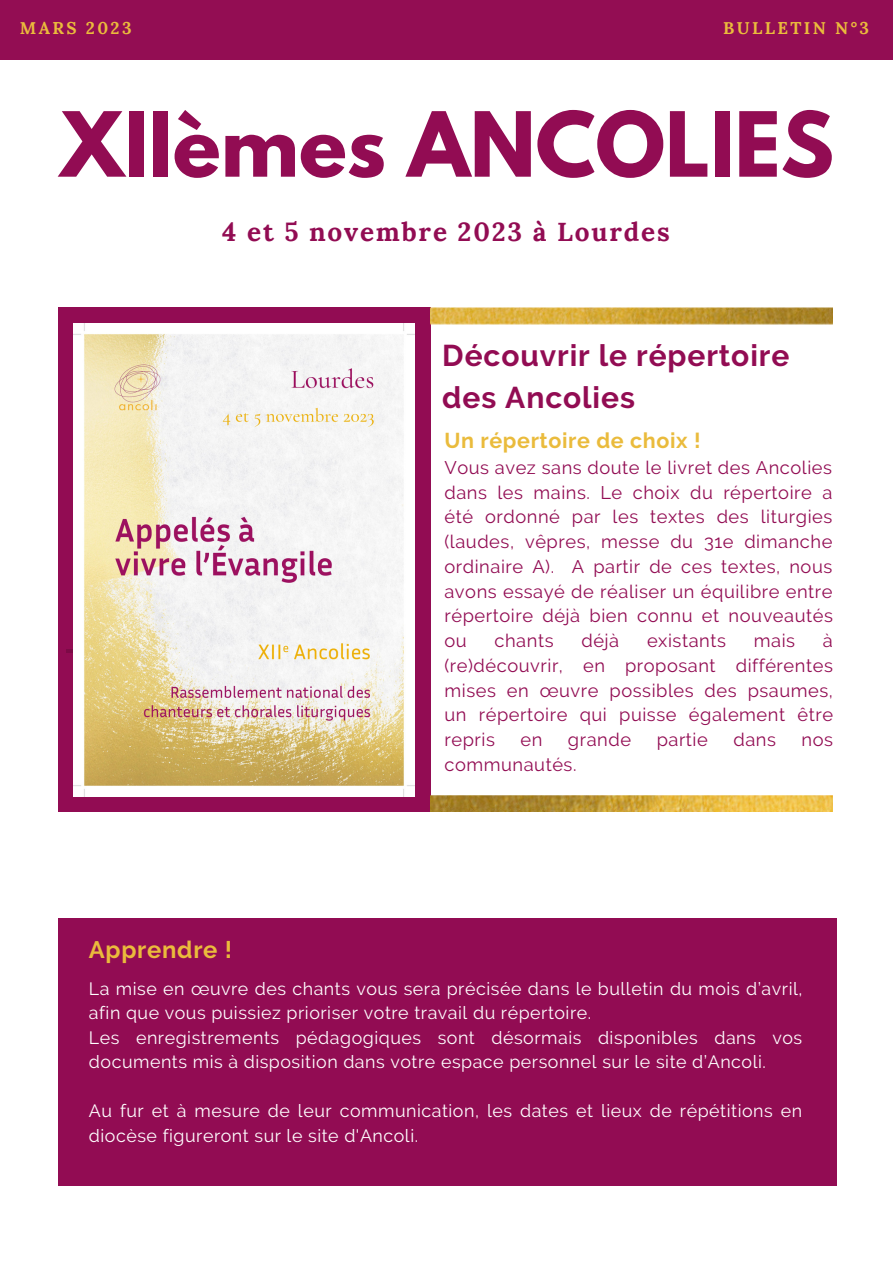
<style>
.page{position:relative;width:893px;height:1264px;background:#fff}
.page>*{position:absolute;margin:0;border:0;box-sizing:border-box;transform-origin:0 0}
.t1{font:700 79.5px "League Spartan";color:#920c53}
.t2{font:700 30px/41.5px "Raleway";letter-spacing:.03em;color:#920c53}
.t3{font:700 26.1px "Lora";letter-spacing:.07em;color:#920c53}
.t4{font:700 23.85px "Raleway";letter-spacing:.03em;color:#eabb3c}
.t5{font:700 21.45px "Raleway";letter-spacing:.03em;color:#eabb3c}
.t6{font:18.3px/24.8px "Raleway";letter-spacing:.03em;color:#920c53;text-align:justify}
.t7{font:17.85px/24.5px "Raleway";letter-spacing:.03em;color:#fff}
.t8{font:700 16.95px "Lora";letter-spacing:.14em;color:#eabb3c}
</style>
<div class="page">
<div style="left:0;top:0;width:892px;height:60px;background:#930d53"></div>
<div style="left:58px;top:307px;width:372px;height:504px;background:#920c53"></div>
<hr style="left:66px;top:649px;width:284px;height:3px;background:#000">
<img style="left:430px;top:307px;width:402px;height:504px">
<div style="left:58px;top:918px;width:778px;height:267px;background:#920c53"></div>
<img style="left:73px;top:323px;width:341px;height:473px">
<p class="t8" style="left:20px;top:17px;width:113px">MARS 2023</p>
<p class="t8" style="left:723px;top:17px;width:147px">BULLETIN N°3</p>
<h1 class="t1" style="left:60px;top:105px;width:775px">XIIèmes ANCOLIES</h1>
<h3 class="t3" style="left:222px;top:215px;width:449px">4 et 5 novembre 2023 à Lourdes</h3>
<h2 class="t2" style="left:442px;top:335px;width:348px">Découvrir le répertoire des Ancolies</h2>
<p class="t5" style="left:444px;top:428px;width:258px">Un répertoire de choix !</p>
<p class="t6" style="left:444px;top:455px;width:390px">Vous avez sans doute le livret des Ancolies dans les mains. Le choix du répertoire a été ordonné par les textes des liturgies (laudes, vêpres, messe du 31e dimanche ordinaire A). A partir de ces textes, nous avons essayé de réaliser un équilibre entre répertoire déjà bien connu et nouveautés ou</p>
<p class="t6" style="left:444px;top:628px;width:390px;text-indent:378px">à (re)découvrir, en proposant différentes mises en œuvre possibles des psaumes, un répertoire qui puisse également être repris</p>
<p class="t6" style="left:494px;top:628px;width:61px">chants</p>
<p class="t6" style="left:581px;top:628px;width:39px">déjà</p>
<p class="t6" style="left:647px;top:628px;width:80px">existants</p>
<p class="t6" style="left:753px;top:628px;width:43px">mais</p>
<p class="t6" style="left:520px;top:727px;width:23px">en</p>
<p class="t6" style="left:568px;top:727px;width:65px">grande</p>
<p class="t6" style="left:656px;top:727px;width:53px">partie</p>
<p class="t6" style="left:733px;top:727px;width:44px">dans</p>
<p class="t6" style="left:801px;top:727px;width:33px">nos</p>
<p class="t6" style="left:444px;top:752px;width:133px">communautés.</p>
<h3 class="t4" style="left:89px;top:935px;width:145px">Apprendre !</h3>
<p class="t7" style="left:89px;top:976px;width:715px">La mise en œuvre des chants vous sera précisée dans le bulletin du mois d’avril, afin que vous puissiez prioriser votre travail du répertoire.<br>Les enregistrements pédagogiques sont désormais disponibles dans vos documents mis à disposition dans votre espace personnel sur le site d’Ancoli.</p>
<p class="t7" style="left:89px;top:1098px;width:714px">Au fur et à mesure de leur communication, les dates et lieux de répétitions en diocèse figureront sur le site d'Ancoli.</p>
</div>
